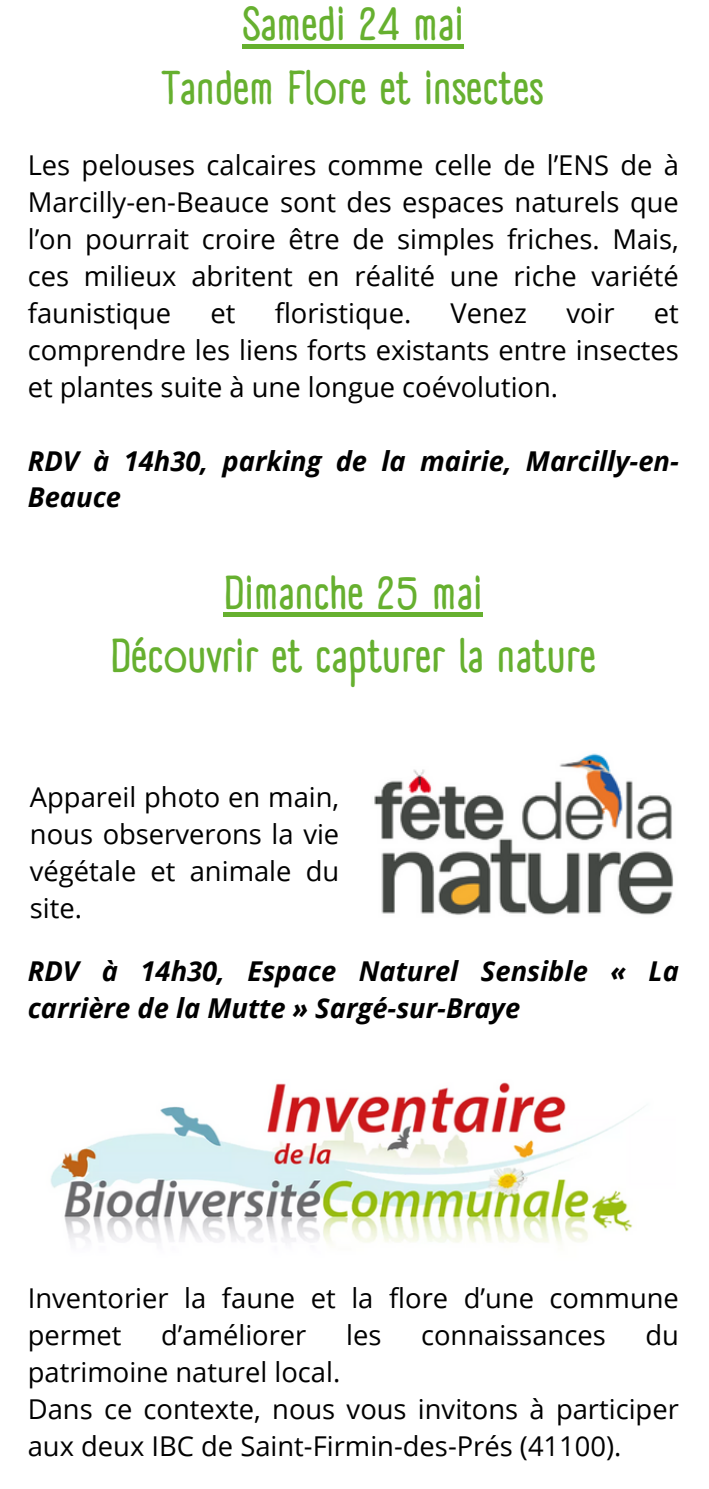
<style>
.page{position:relative;width:709px;height:1489px;background:#fff}
.page>*{position:absolute;margin:0;border:0;box-sizing:border-box;transform-origin:0 0}
.t1{font:700 46.5px/63.5px "A Day Without Sun Text";color:#66b02f;text-align:center}
.t2{font:27.25px/37px "Open Sans";color:#000;text-align:justify}
.t3{font:italic 700 27.25px/37px "Open Sans";color:#000}
</style>
<div class="page">
<img style="left:50px;top:1082px;width:592px;height:164px">
<img style="left:374px;top:753px;width:300px;height:162px">
<hr style="left:224px;top:613px;width:259px;height:4px;background:#66b02f">
<hr style="left:242px;top:45px;width:222px;height:4px;background:#66b02f">
<h2 class="t1" style="left:162px;top:-7px;width:383px">Samedi 24 mai<br>Tandem Flore et insectes</h2>
<h1 class="t2" style="left:28px;top:146px;width:652px">Les pelouses calcaires comme celle de l’ENS de à Marcilly-en-Beauce sont des espaces naturels que l’on pourrait croire être de simples friches. Mais, ces milieux abritent en réalité une riche variété faunistique</h1>
<h1 class="t2" style="left:210px;top:294px;width:26px">et</h1>
<h1 class="t2" style="left:275px;top:294px;width:138px">floristique.</h1>
<h1 class="t2" style="left:450px;top:294px;width:78px">Venez</h1>
<h1 class="t2" style="left:566px;top:294px;width:50px">voir</h1>
<h1 class="t2" style="left:28px;top:294px;width:652px;text-indent:626px">et comprendre les liens forts existants entre insectes et plantes suite à une longue coévolution.</h1>
<p class="t3" style="left:28px;top:441px;width:652px">RDV à 14h30, parking de la mairie, Marcilly-en-<br>Beauce</p>
<h1 class="t1" style="left:110px;top:561px;width:487px">Dimanche 25 mai<br>Découvrir et capturer la nature</h1>
<p class="t2" style="left:30px;top:778px;width:311px">Appareil photo en main, nous observerons la vie végétale et animale du site.</p>
<p class="t3" style="left:28px;top:952px;width:652px">RDV à 14h30, Espace Naturel Sensible « La carrière de la Mutte » Sargé-sur-Braye</p>
<h2 class="t2" style="left:28px;top:1279px;width:652px">Inventorier la faune et la flore d’une commune permet</h2>
<h2 class="t2" style="left:161px;top:1316px;width:147px">d’améliorer</h2>
<h2 class="t2" style="left:346px;top:1316px;width:37px">les</h2>
<h2 class="t2" style="left:421px;top:1316px;width:186px">connaissances</h2>
<h2 class="t2" style="left:645px;top:1316px;width:35px">du</h2>
<h2 class="t2" style="left:28px;top:1353px;width:314px">patrimoine naturel local.</h2>
<p class="t2" style="left:28px;top:1390px;width:652px">Dans ce contexte, nous vous invitons à participer aux deux IBC de Saint-Firmin-des-Prés (41100).</p>
</div>
